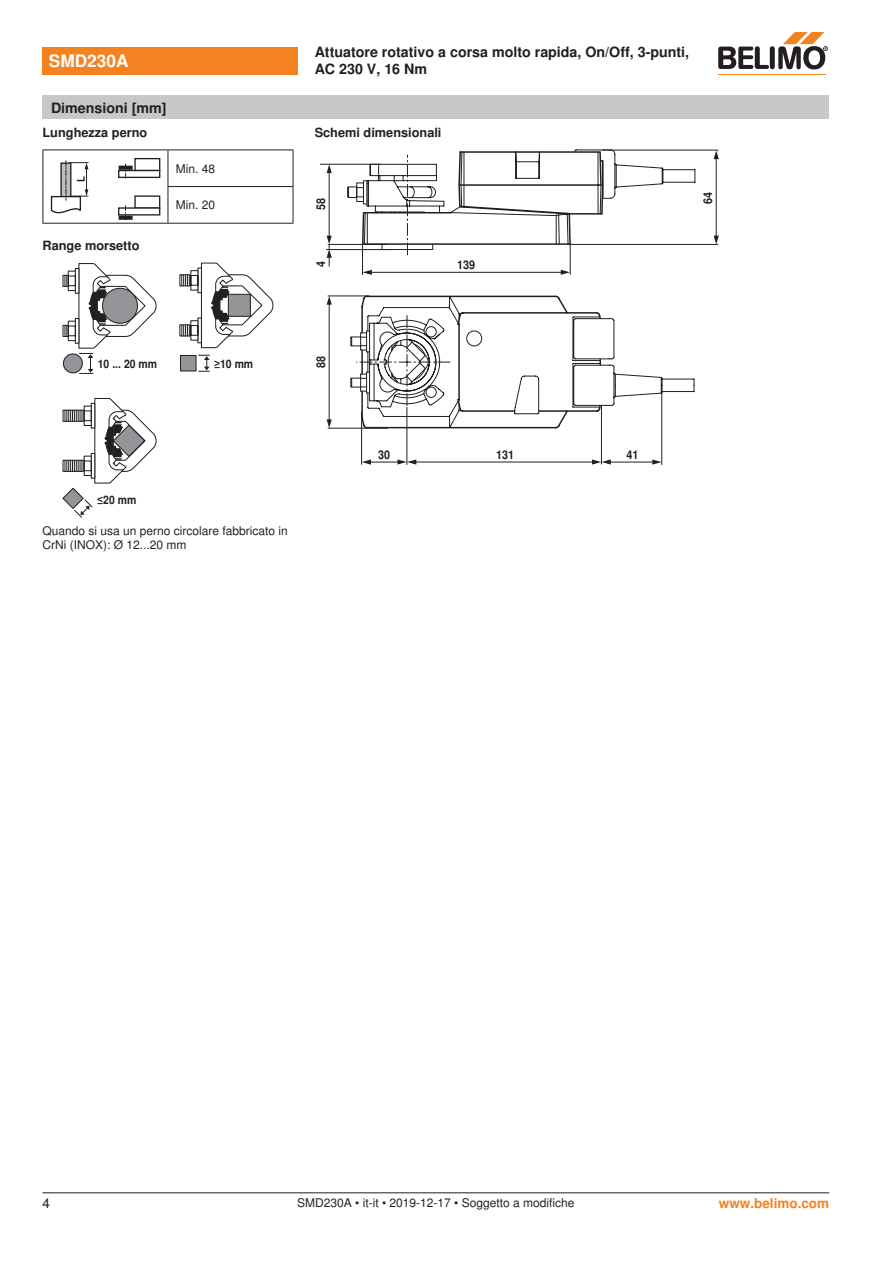
<style>
.page{position:relative;width:893px;height:1263px;background:#fff}
.page>*{position:absolute;margin:0;border:0;box-sizing:border-box;transform-origin:0 0}
.t1{font:700 17.25px "Nimbus Sans BEL";color:#fff}
.t2{font:700 14.25px/17.1px "Nimbus Sans BEL";color:#231f20}
.Rechtsbündig_Footer{font:700 13.5px "Nimbus Sans BEL";color:#f58220}
.t3{font:13.5px "Nimbus Sans BEL";color:#231f20}
.t4{font:700 12.75px "Nimbus Sans BEL";color:#231f20}
.Footer_EU_center{font:12px/14.4px "Nimbus Sans BEL";color:#231f20}
.t5{font:700 12px "Nimbus Sans BEL";color:#231f20;scale:.9 1}
.t6{font:700 11.7px "Nimbus Sans BEL";color:#231f20;scale:.9 1}
.t7{font:700 10.65px "Nimbus Sans BEL";color:#231f20;scale:.9 1}
</style>
<div class="page">
<hr style="left:43px;top:150px;width:1px;height:37px;background:#231f20">
<hr style="left:43px;top:187px;width:1px;height:36px;background:#231f20">
<hr style="left:168px;top:150px;width:1px;height:36px;background:#231f20">
<hr style="left:293px;top:150px;width:1px;height:36px;background:#231f20">
<hr style="left:168px;top:187px;width:1px;height:36px;background:#231f20">
<hr style="left:293px;top:187px;width:1px;height:36px;background:#231f20">
<hr style="left:43px;top:150px;width:125px;height:1px;background:#231f20">
<hr style="left:168px;top:150px;width:125px;height:1px;background:#231f20">
<hr style="left:168px;top:186px;width:125px;height:1px;background:#231f20">
<hr style="left:43px;top:223px;width:125px;height:1px;background:#231f20">
<hr style="left:168px;top:223px;width:125px;height:1px;background:#231f20">
<svg style="left:50px;top:161px;width:38px;height:53px"></svg>
<div style="left:134px;top:158px;width:26px;height:13px;background:#fff;border:1px solid #231f20"></div>
<div style="left:118px;top:170px;width:42px;height:8px;background:#fff;border:1px solid #231f20"></div>
<svg style="left:119px;top:166px;width:14px;height:4px"></svg>
<svg style="left:125px;top:163px;width:1px;height:15px"></svg>
<div style="left:134px;top:195px;width:26px;height:14px;background:#fff;border:1px solid #231f20"></div>
<div style="left:118px;top:207px;width:42px;height:9px;background:#fff;border:1px solid #231f20"></div>
<svg style="left:119px;top:216px;width:14px;height:4px"></svg>
<svg style="left:125px;top:205px;width:1px;height:15px"></svg>
<svg style="left:198px;top:355px;width:12px;height:17px"></svg>
<div style="left:180px;top:355px;width:17px;height:16px;background:#939598;border:1px solid #231f20"></div>
<svg style="left:62px;top:263px;width:95px;height:111px"></svg>
<svg style="left:62px;top:398px;width:95px;height:120px"></svg>
<svg style="left:91px;top:403px;width:4px;height:26px"></svg>
<svg style="left:84px;top:406px;width:8px;height:20px"></svg>
<div style="left:84px;top:411px;width:7px;height:10px;border:1px solid #231f20"></div>
<svg style="left:91px;top:453px;width:4px;height:26px"></svg>
<svg style="left:84px;top:456px;width:8px;height:20px"></svg>
<div style="left:84px;top:461px;width:7px;height:10px;border:1px solid #231f20"></div>
<svg style="left:179px;top:263px;width:94px;height:86px"></svg>
<hr style="left:602px;top:150px;width:116px;height:1px;background:#231f20">
<hr style="left:567px;top:244px;width:151px;height:1px;background:#231f20">
<hr style="left:407px;top:407px;width:1px;height:57px;background:#231f20">
<hr style="left:361px;top:412px;width:1px;height:53px;background:#231f20">
<hr style="left:601px;top:405px;width:1px;height:59px;background:#231f20">
<hr style="left:661px;top:391px;width:1px;height:73px;background:#231f20">
<hr style="left:328px;top:296px;width:41px;height:1px;background:#231f20">
<hr style="left:328px;top:428px;width:60px;height:1px;background:#231f20">
<hr style="left:608px;top:462px;width:48px;height:1px;background:#231f20">
<svg style="left:652px;top:459px;width:10px;height:6px"></svg>
<hr style="left:413px;top:462px;width:183px;height:1px;background:#231f20">
<svg style="left:592px;top:459px;width:19px;height:6px"></svg>
<hr style="left:369px;top:462px;width:30px;height:1px;background:#231f20">
<svg style="left:397px;top:459px;width:19px;height:6px"></svg>
<svg style="left:362px;top:459px;width:9px;height:6px"></svg>
<hr style="left:329px;top:303px;width:1px;height:118px;background:#231f20">
<svg style="left:327px;top:419px;width:5px;height:9px"></svg>
<svg style="left:327px;top:296px;width:5px;height:9px"></svg>
<hr style="left:362px;top:243px;width:1px;height:32px;background:#231f20">
<hr style="left:570px;top:243px;width:1px;height:32px;background:#231f20">
<hr style="left:328px;top:244px;width:60px;height:1px;background:#231f20">
<hr style="left:369px;top:272px;width:194px;height:1px;background:#231f20">
<svg style="left:561px;top:270px;width:9px;height:5px"></svg>
<svg style="left:363px;top:270px;width:9px;height:5px"></svg>
<hr style="left:329px;top:170px;width:1px;height:68px;background:#231f20">
<svg style="left:327px;top:165px;width:5px;height:8px"></svg>
<hr style="left:716px;top:156px;width:1px;height:83px;background:#231f20">
<svg style="left:714px;top:236px;width:5px;height:8px"></svg>
<svg style="left:714px;top:150px;width:5px;height:9px"></svg>
<svg style="left:350px;top:295px;width:345px;height:134px"></svg>
<hr style="left:320px;top:164px;width:61px;height:1px;background:#231f20">
<div style="left:348px;top:186px;width:17px;height:12px;background:#fff;border:1px solid #231f20"></div>
<svg style="left:347px;top:186px;width:2px;height:12px"></svg>
<hr style="left:326px;top:249px;width:65px;height:1px;background:#231f20">
<svg style="left:327px;top:236px;width:5px;height:30px"></svg>
<svg style="left:356px;top:150px;width:340px;height:105px"></svg>
<div style="left:43px;top:47px;width:255px;height:27px;background:#f58220"></div>
<hr style="left:718px;top:74px;width:107px;height:1px;background:#f58220">
<svg style="left:718px;top:32px;width:110px;height:38px"></svg>
<div style="left:43px;top:96px;width:786px;height:23px;background:#c7c8ca"></div>
<hr style="left:43px;top:1192px;width:786px;height:1px;background:#231f20">
<p class="t1" style="left:49px;top:51px;width:81px">SMD230A</p>
<p class="t2" style="left:315px;top:44px;width:376px">Attuatore rotativo a corsa molto rapida, On/Off, 3-punti,<br>AC 230 V, 16 Nm</p>
<p class="t2" style="left:51px;top:100px;width:117px">Dimensioni [mm]</p>
<p class="t4" style="left:43px;top:125px;width:106px">Lunghezza perno</p>
<p class="t7" style="left:75px;top:182px;width:8px;rotate:-90deg">L</p>
<p class="t4" style="left:43px;top:238px;width:99px">Range morsetto</p>
<p class="Footer_EU_center" style="left:176px;top:161px;width:41px">Min. 48</p>
<p class="Footer_EU_center" style="left:176px;top:198px;width:41px">Min. 20</p>
<p class="t4" style="left:315px;top:125px;width:128px">Schemi dimensionali</p>
<p class="t5" style="left:314px;top:210px;width:15px;rotate:-90deg">58</p>
<p class="t5" style="left:701px;top:204px;width:15px;rotate:-90deg">64</p>
<p class="t5" style="left:314px;top:267px;width:8px;rotate:-90deg">4</p>
<p class="t5" style="left:457px;top:258px;width:22px">139</p>
<p class="t6" style="left:98px;top:357px;width:67px">10 ... 20 mm</p>
<p class="t6" style="left:214px;top:357px;width:45px">≥10 mm</p>
<p class="t5" style="left:314px;top:368px;width:15px;rotate:-90deg">88</p>
<p class="t6" style="left:97px;top:493px;width:45px">≤20 mm</p>
<p class="Footer_EU_center" style="left:43px;top:524px;width:247px">Quando si usa un perno circolare fabbricato in<br>CrNi (INOX): Ø 12...20 mm</p>
<p class="t5" style="left:378px;top:447px;width:15px">30</p>
<p class="t5" style="left:496px;top:447px;width:22px">131</p>
<p class="t5" style="left:626px;top:447px;width:15px">41</p>
<p class="t3" style="left:43px;top:1195px;width:9px">4</p>
<p class="Footer_EU_center" style="left:297px;top:1196px;width:279px">SMD230A • it-it • 2019-12-17 • Soggetto a modifiche</p>
<p class="Rechtsbündig_Footer" style="left:719px;top:1195px;width:112px">www.belimo.com</p>
</div>
